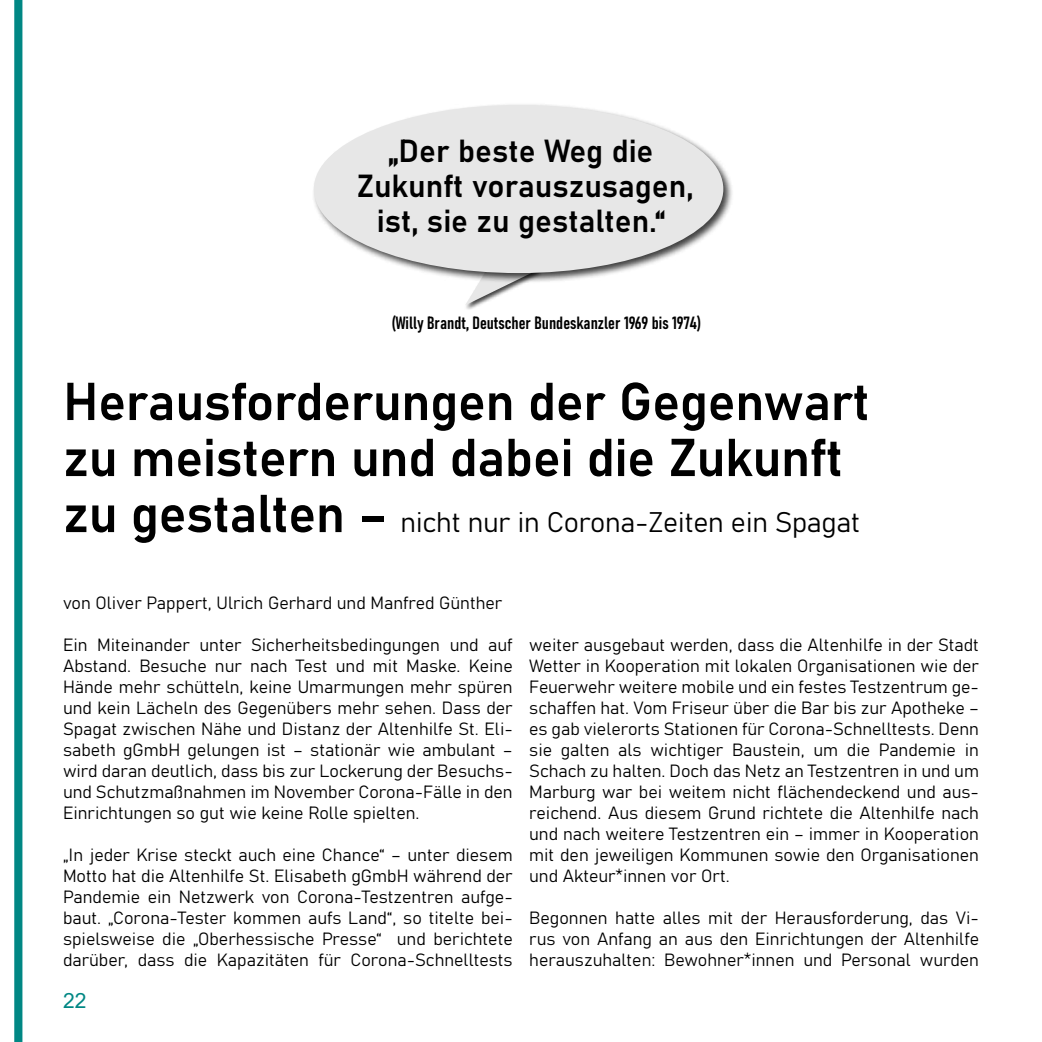
<style>
.page{position:relative;width:1042px;height:1042px;background:#fff}
.page>*{position:absolute;margin:0;border:0;box-sizing:border-box;transform-origin:0 0}
.t1{font:52.5px/56px "Bahnschrift";letter-spacing:-.01em;color:#000}
.t2{font:31.5px/35px "Bahnschrift";color:#000;text-align:center}
.t3{font:28px "Bahnschrift";letter-spacing:-.01em;color:#000}
.t4{font:21px "Arial";color:#008784}
.t5{font:17.5px/21px "Bahnschrift";color:#000;text-align:justify}
.s1{font-size:52.5px}
</style>
<div class="page">
<svg style="left:14px;top:0;width:9px;height:1042px;background:#17918f"></svg>
<hr style="left:1041px;top:0;width:1px;height:588px;background:#98bdcf">
<div style="left:464px;top:222px;width:79px;height:89px;background:#000;opacity:.75"></div>
<svg style="left:465px;top:284px;width:72px;height:21px"></svg>
<div style="left:312px;top:102px;width:422px;height:182px;background:#000;opacity:.75"></div>
<div style="left:314px;top:105px;width:409px;height:168px;background:#e7e7e7;border-radius:50%"></div>
<h2 class="t2" style="left:357px;top:131px;width:338px">„Der beste Weg die<br>Zukunft vorauszusagen, ist, sie zu gestalten.“</h2>
<p class="t5" style="left:392px;top:311px;width:311px">(Willy Brandt, Deutscher Bundeskanzler 1969 bis 1974)</p>
<h1 class="t1" style="left:63px;top:370px;width:808px">Herausforderungen der Gegenwart zu meistern und dabei die Zukunft</h1>
<h3 class="t3" style="left:63px;top:501px;width:798px"><span class="s1">zu gestalten –</span> nicht nur in Corona-Zeiten ein Spagat</h3>
<p class="t5" style="left:63px;top:591px;width:441px">von Oliver Pappert, Ulrich Gerhard und Manfred Günther</p>
<p class="t5" style="left:63px;top:633px;width:451px">Ein Miteinander unter Sicherheitsbedingungen und auf Abstand. Besuche nur nach Test und mit Maske. Keine Hände mehr schütteln, keine Umarmungen mehr spüren und kein Lächeln des Gegenübers mehr sehen. Dass der Spagat zwischen Nähe und Distanz der Altenhilfe St. Eli&shy;sabeth gGmbH gelungen ist – stationär wie ambulant – wird daran deutlich, dass bis zur Lockerung der Besuchs&shy;und Schutzmaßnahmen im November Corona-Fälle in den Einrichtungen so gut wie keine Rolle spielten.</p>
<p class="t5" style="left:63px;top:843px;width:451px">„In jeder Krise steckt auch eine Chance“ – unter diesem Motto hat die Altenhilfe St. Elisabeth gGmbH während der Pandemie ein Netzwerk von Corona-Testzentren aufge&shy;baut. „Corona-Tester kommen aufs Land“, so titelte bei&shy;spielsweise die „Oberhessische Presse“ und berichtete darüber, dass die Kapazitäten für Corona-Schnelltests</p>
<p class="t4" style="left:63px;top:986px;width:25px">22</p>
<p class="t5" style="left:529px;top:633px;width:451px">weiter ausgebaut werden, dass die Altenhilfe in der Stadt Wetter in Kooperation mit lokalen Organisationen wie der Feuerwehr weitere mobile und ein festes Testzentrum ge&shy;schaffen hat. Vom Friseur über die Bar bis zur Apotheke – es gab vielerorts Stationen für Corona-Schnelltests. Denn sie galten als wichtiger Baustein, um die Pandemie in Schach zu halten. Doch das Netz an Testzentren in und um Marburg war bei weitem nicht flächendeckend und aus&shy;reichend. Aus diesem Grund richtete die Altenhilfe nach und nach weitere Testzentren ein – immer in Kooperation mit den jeweiligen Kommunen sowie den Organisationen und Akteur*innen vor Ort.</p>
<p class="t5" style="left:529px;top:906px;width:451px">Begonnen hatte alles mit der Herausforderung, das Vi&shy;rus von Anfang an aus den Einrichtungen der Altenhilfe herauszuhalten: Bewohner*innen und Personal wurden</p>
</div>
